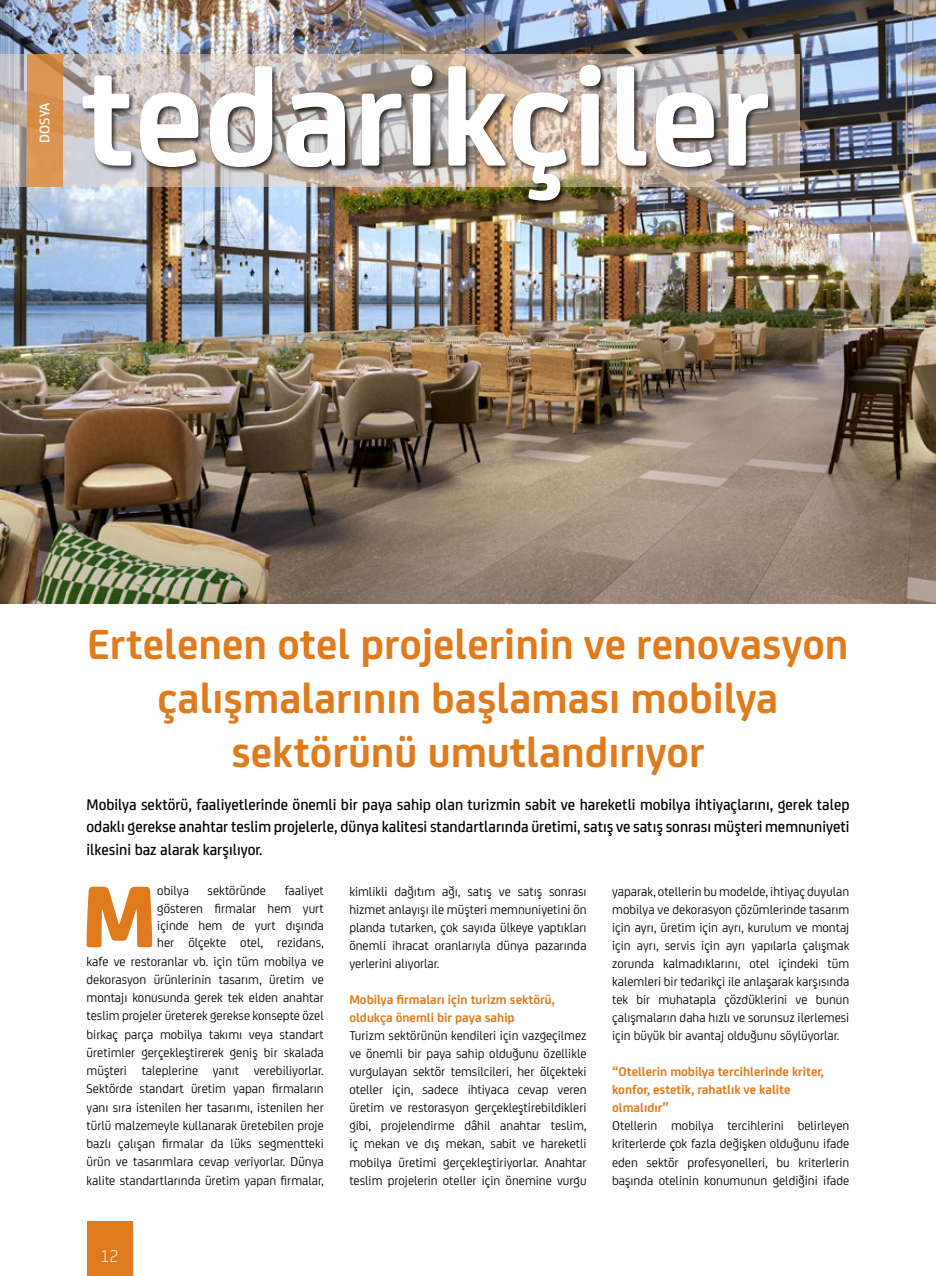
<style>
.page{position:relative;width:936px;height:1276px;background:#fff}
.page>*{position:absolute;margin:0;border:0;box-sizing:border-box;transform-origin:0 0}
.t1{font:700 146.85px "FS Joey";color:#fff}
.t2{font:800 93.45px "FS Joey";color:#df7b1c}
.t3{font:700 45px/54px "FS Joey";color:#df7b1c;text-align:center}
.t4{font:300 18px "FS Joey";color:#fff}
.t5{font:500 16.5px/22.5px "FS Joey";color:#000;text-align:justify;scale:.96 1}
.t6{font:500 15px "FS Joey";color:#fff}
.t7{font:13.5px/18px "FS Joey";color:#000;text-align:justify}
.t8{font:700 13.5px/18px "FS Joey";color:#df7b1c}
</style>
<div class="page">
<img style="left:0;top:0;width:935px;height:604px">
<svg style="left:0;top:54px;width:799px;height:133px;background:#c0b6b1"></svg>
<div style="left:80px;top:63px;width:694px;height:145px;background:#000;opacity:.75"></div>
<svg style="left:27px;top:54px;width:36px;height:133px;background:#d8914f"></svg>
<div style="left:87px;top:1222px;width:45px;height:54px;background:#df7b1c"></div>
<p class="t6" style="left:34px;top:143px;width:42px;rotate:-90deg">DOSYA</p>
<h1 class="t1" style="left:81px;top:7px;width:690px">tedarikçiler</h1>
<h3 class="t3" style="left:87px;top:614px;width:762px">Ertelenen otel projelerinin ve renovasyon çalışmalarının başlaması mobilya sektörünü umutlandırıyor</h3>
<p class="t5" style="left:87px;top:792px;width:796px">Mobilya sektörü, faaliyetlerinde önemli bir paya sahip olan turizmin sabit ve hareketli mobilya ihtiyaçlarını, gerek talep odaklı gerekse anahtar teslim projelerle, dünya kalitesi standartlarında üretimi, satış ve satış sonrası müşteri memnuniyeti ilkesini baz alarak karşılıyor.</p>
<p class="t7" style="left:87px;top:881px;width:239px;text-align:right">faaliyet<br>gösteren firmalar hem yurt<br>içinde hem de yurt dışında<br>her ölçekte otel, rezidans,<br>kafe ve restoranlar vb. için tüm mobilya ve dekorasyon ürünlerinin tasarım, üretim ve montajı konusunda gerek tek elden anahtar teslim projeler üreterek gerekse konsepte özel birkaç parça mobilya takımı veya standart üretimler gerçekleştirerek geniş bir skalada müşteri taleplerine yanıt verebiliyorlar.<br>Sektörde standart üretim yapan firmaların yanı sıra istenilen her tasarımı, istenilen her türlü malzemeyle kullanarak üretebilen proje bazlı çalışan firmalar da lüks segmentteki ürün ve tasarımlara cevap veriyorlar. Dünya kalite standartlarında üretim yapan firmalar,</p>
<p class="t7" style="left:349px;top:881px;width:239px">kimlikli dağıtım ağı, satış ve satış sonrası hizmet anlayışı ile müşteri memnuniyetini ön planda tutarken, çok sayıda ülkeye yaptıkları önemli ihracat oranlarıyla dünya pazarında yerlerini alıyorlar.</p>
<h2 class="t2" style="left:81px;top:843px;width:77px">M</h2>
<p class="t7" style="left:157px;top:881px;width:33px">obilya</p>
<p class="t7" style="left:207px;top:881px;width:60px">sektöründe</p>
<p class="t8" style="left:349px;top:989px;width:207px">Mobilya firmaları için turizm sektörü, oldukça önemli bir paya sahip</p>
<p class="t7" style="left:349px;top:1025px;width:239px">Turizm sektörünün kendileri için vazgeçilmez ve önemli bir paya sahip olduğunu özellikle vurgulayan sektör temsilcileri, her ölçekteki oteller için, sadece ihtiyaca cevap veren üretim ve restorasyon gerçekleştirebildikleri gibi, projelendirme dâhil anahtar teslim, iç mekan ve dış mekan, sabit ve hareketli mobilya üretimi gerçekleştiriyorlar. Anahtar teslim projelerin oteller için önemine vurgu</p>
<h3 class="t4" style="left:100px;top:1243px;width:20px">12</h3>
<p class="t7" style="left:612px;top:881px;width:239px">yaparak, otellerin bu modelde, ihtiyaç duyulan mobilya ve dekorasyon çözümlerinde tasarım için ayrı, üretim için ayrı, kurulum ve montaj için ayrı, servis için ayrı yapılarla çalışmak zorunda kalmadıklarını, otel içindeki tüm kalemleri bir tedarikçi ile anlaşarak karşısında tek bir muhatapla çözdüklerini ve bunun çalışmaların daha hızlı ve sorunsuz ilerlemesi için büyük bir avantaj olduğunu söylüyorlar.</p>
<p class="t8" style="left:612px;top:1061px;width:213px">“Otellerin mobilya tercihlerinde kriter, konfor, estetik, rahatlık ve kalite olmalıdır”</p>
<p class="t7" style="left:612px;top:1116px;width:239px">Otellerin mobilya tercihlerini belirleyen kriterlerde çok fazla değişken olduğunu ifade eden sektör profesyonelleri, bu kriterlerin başında otelinin konumunun geldiğini ifade</p>
</div>
